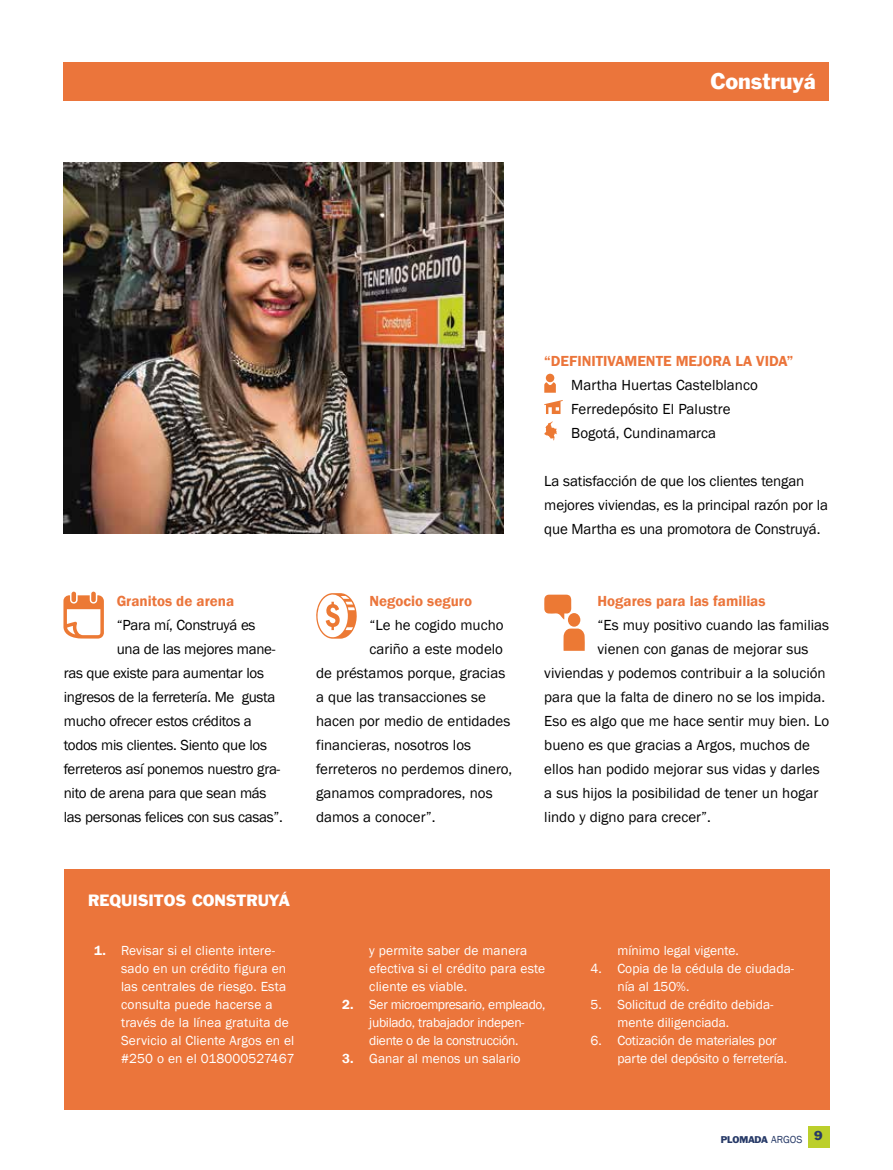
<style>
.page{position:relative;width:893px;height:1170px;background:#fff}
.page>*{position:absolute;margin:0;border:0;box-sizing:border-box;transform-origin:0 0}
.t1{font:21px "Franklin Gothic BT";color:#fff}
.t2{font:15px/24px "Franklin Gothic";color:#000}
.t3{font:15px "Franklin Gothic";letter-spacing:-.02em;color:#000}
.t4{font:600 15px "Franklin Gothic";color:#eb753b}
.t5{font:15px "Franklin Gothic BT";color:#fff}
.t6{font:13.5px/18px "Franklin Gothic";color:#fff}
.t7{font:13.5px/18px "Franklin Gothic";letter-spacing:-.025em;color:#fff;text-align:center}
.t8{font:9px "Franklin Gothic BT";color:#263967}
.s1{font-weight:600}
.s2{font-family:"Franklin Gothic";font-size:10.5px}
</style>
<div class="page">
<div style="left:808px;top:1126px;width:21px;height:21px;background:#bccf2b"></div>
<div style="left:64px;top:62px;width:765px;height:38px;background:#eb753b"></div>
<img style="left:64px;top:163px;width:440px;height:371px">
<svg style="left:544px;top:382px;width:12px;height:10px"></svg>
<div style="left:546px;top:373px;width:8px;height:9px;background:#ec7934;border-radius:50%"></div>
<svg style="left:544px;top:400px;width:19px;height:14px"></svg>
<svg style="left:544px;top:421px;width:13px;height:19px"></svg>
<svg style="left:316px;top:593px;width:41px;height:45px"></svg>
<svg style="left:544px;top:594px;width:27px;height:25px"></svg>
<svg style="left:563px;top:628px;width:22px;height:22px"></svg>
<div style="left:568px;top:613px;width:12px;height:13px;background:#ec7934;border-radius:50%"></div>
<svg style="left:63px;top:591px;width:41px;height:47px"></svg>
<div style="left:64px;top:869px;width:765px;height:240px;background:#eb753b"></div>
<h1 class="t1" style="left:710px;top:69px;width:107px">Construyá</h1>
<p class="t4" style="left:117px;top:592px;width:119px">Granitos de arena</p>
<p class="t3" style="left:117px;top:616px;width:140px">“Para mí, Construyá es</p>
<p class="t3" style="left:117px;top:640px;width:160px">una de las mejores mane-</p>
<p class="t3" style="left:64px;top:664px;width:202px">ras que existe para aumentar los</p>
<p class="t3" style="left:64px;top:688px;width:213px">ingresos de la ferretería. Me gusta</p>
<p class="t3" style="left:64px;top:712px;width:190px">mucho ofrecer estos créditos a</p>
<p class="t3" style="left:64px;top:736px;width:205px">todos mis clientes. Siento que los</p>
<p class="t3" style="left:64px;top:760px;width:218px">ferreteros así ponemos nuestro gra-</p>
<p class="t3" style="left:64px;top:784px;width:204px">nito de arena para que sean más</p>
<p class="t3" style="left:64px;top:808px;width:221px">las personas felices con sus casas”.</p>
<p class="t4" style="left:369px;top:592px;width:104px">Negocio seguro</p>
<p class="t2" style="left:369px;top:613px;width:136px">“Le he cogido mucho</p>
<p class="t2" style="left:369px;top:637px;width:135px">cariño a este modelo</p>
<p class="t2" style="left:316px;top:661px;width:191px">de préstamos porque, gracias</p>
<p class="t2" style="left:316px;top:685px;width:171px">a que las transacciones se</p>
<p class="t2" style="left:316px;top:709px;width:196px">hacen por medio de entidades</p>
<p class="t2" style="left:316px;top:733px;width:157px">financieras, nosotros los</p>
<p class="t2" style="left:316px;top:757px;width:198px">ferreteros no perdemos dinero,</p>
<p class="t2" style="left:316px;top:781px;width:178px">ganamos compradores, nos</p>
<p class="t2" style="left:316px;top:805px;width:121px">damos a conocer”.</p>
<p class="t5" style="left:88px;top:891px;width:203px">REQUISITOS CONSTRUYÁ</p>
<p class="t4" style="left:544px;top:352px;width:251px">“DEFINITIVAMENTE MEJORA LA VIDA”</p>
<p class="t2" style="left:571px;top:373px;width:188px">Martha Huertas Castelblanco<br>Ferredepósito El Palustre<br>Bogotá, Cundinamarca</p>
<p class="t2" style="left:544px;top:469px;width:285px">La satisfacción de que los clientes tengan mejores viviendas, es la principal razón por la que Martha es una promotora de Construyá.</p>
<p class="t4" style="left:597px;top:592px;width:169px">Hogares para las familias</p>
<p class="t2" style="left:597px;top:613px;width:233px">“Es muy positivo cuando las familias</p>
<p class="t2" style="left:597px;top:637px;width:212px">vienen con ganas de mejorar sus</p>
<p class="t2" style="left:544px;top:661px;width:283px">viviendas y podemos contribuir a la solución</p>
<p class="t2" style="left:544px;top:685px;width:282px">para que la falta de dinero no se los impida.</p>
<p class="t2" style="left:544px;top:709px;width:286px">Eso es algo que me hace sentir muy bien. Lo</p>
<p class="t2" style="left:544px;top:733px;width:267px">bueno es que gracias a Argos, muchos de</p>
<p class="t2" style="left:544px;top:757px;width:277px">ellos han podido mejorar sus vidas y darles</p>
<p class="t2" style="left:544px;top:781px;width:276px">a sus hijos la posibilidad de tener un hogar</p>
<p class="t2" style="left:544px;top:805px;width:168px">lindo y digno para crecer”.</p>
<p class="t6" style="left:121px;top:942px;width:175px;text-indent:-27px"><span class="s1">1.</span> Revisar si el cliente intere&shy;sado en un crédito figura en las centrales de riesgo. Esta consulta puede hacerse a través de la línea gratuita de<br>Servicio al Cliente Argos en el #250 o en el 018000527467</p>
<p class="t6" style="left:369px;top:942px;width:177px">y permite saber de manera efectiva si el crédito para este cliente es viable.</p>
<p class="t7" style="left:342px;top:996px;width:205px"><span class="s1">2.</span> Ser microempresario, empleado, jubilado, trabajador indepen-<br>diente o de la construcción.</p>
<p class="t6" style="left:342px;top:1050px;width:180px"><span class="s1">3.</span> Ganar al menos un salario</p>
<p class="t6" style="left:617px;top:942px;width:123px">mínimo legal vigente.</p>
<p class="t6" style="left:617px;top:960px;width:178px;text-indent:-27px">4. Copia de la cédula de ciudada&shy;nía al 150%.</p>
<p class="t6" style="left:617px;top:995px;width:157px;text-indent:-27px">5. Solicitud de crédito debida&shy;mente diligenciada.</p>
<p class="t6" style="left:617px;top:1031px;width:171px;text-indent:-27px">6. Cotización de materiales por parte del depósito o ferretería.</p>
<p class="t8" style="left:721px;top:1134px;width:103px">PLOMADA <span class="s2">ARGOS</span> <sup>9</sup></p>
</div>
